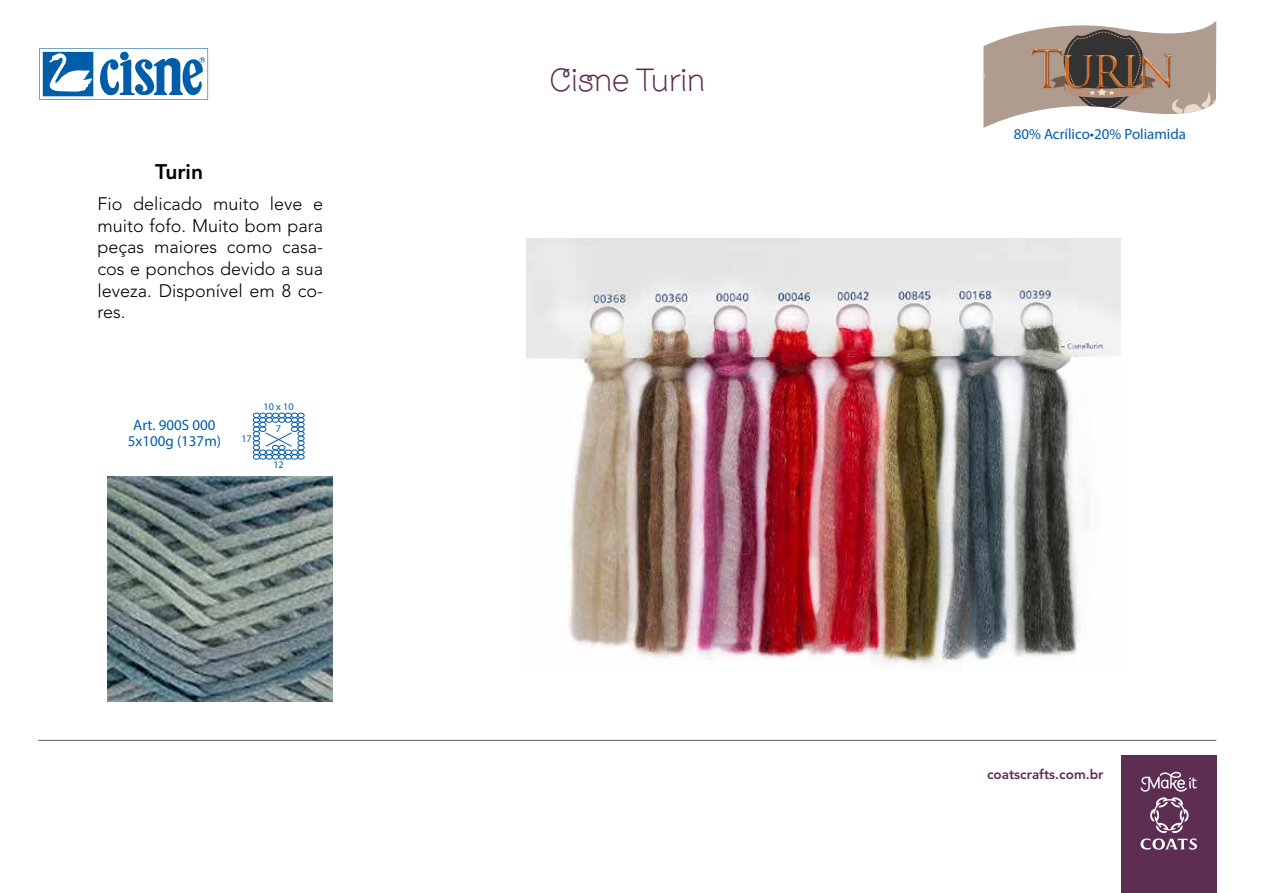
<style>
.page{position:relative;width:1263px;height:893px;background:#fff}
.page>*{position:absolute;margin:0;border:0;box-sizing:border-box;transform-origin:0 0}
.t1{font:300 32.7px "Brownstone Sans";color:#5d2d52}
.t2{font:800 21px "Avenir LT Std";color:#000}
.t3{font:300 18px/21.6px "Avenir LT Std";color:#000;text-align:justify}
.t4{font:15px/16.5px "Myriad Pro";color:#005daa;text-align:center}
.t5{font:800 13.5px "Avenir LT Std";color:#5d2d52}
.t6{font:10.2px/22.2px "Myriad Pro";color:#005daa;text-align:center}
</style>
<div class="page">
<div style="left:1121px;top:756px;width:95px;height:137px;background:#5d2d52"></div>
<svg style="left:1140px;top:772px;width:57px;height:78px"></svg>
<hr style="left:38px;top:740px;width:1178px;height:1px;background:#5d6162">
<svg style="left:39px;top:48px;width:169px;height:52px"></svg>
<img style="left:107px;top:476px;width:225px;height:225px">
<svg style="left:983px;top:21px;width:233px;height:107px"></svg>
<img style="left:1021px;top:21px;width:163px;height:100px">
<div style="left:297px;top:413px;width:8px;height:5px;border:1px solid #005daa;border-radius:50%"></div>
<div style="left:297px;top:417px;width:8px;height:6px;border:1px solid #005daa;border-radius:50%"></div>
<div style="left:297px;top:422px;width:8px;height:5px;border:1px solid #005daa;border-radius:50%"></div>
<div style="left:297px;top:426px;width:8px;height:6px;border:1px solid #005daa;border-radius:50%"></div>
<div style="left:297px;top:431px;width:8px;height:6px;border:1px solid #005daa;border-radius:50%"></div>
<div style="left:297px;top:436px;width:8px;height:5px;border:1px solid #005daa;border-radius:50%"></div>
<div style="left:297px;top:440px;width:8px;height:6px;border:1px solid #005daa;border-radius:50%"></div>
<div style="left:297px;top:445px;width:8px;height:5px;border:1px solid #005daa;border-radius:50%"></div>
<div style="left:297px;top:450px;width:8px;height:5px;border:1px solid #005daa;border-radius:50%"></div>
<div style="left:253px;top:454px;width:7px;height:6px;border:1px solid #005daa;border-radius:50%"></div>
<div style="left:259px;top:454px;width:7px;height:6px;border:1px solid #005daa;border-radius:50%"></div>
<div style="left:266px;top:454px;width:7px;height:6px;border:1px solid #005daa;border-radius:50%"></div>
<div style="left:272px;top:454px;width:7px;height:6px;border:1px solid #005daa;border-radius:50%"></div>
<div style="left:278px;top:454px;width:7px;height:6px;border:1px solid #005daa;border-radius:50%"></div>
<div style="left:285px;top:454px;width:7px;height:6px;border:1px solid #005daa;border-radius:50%"></div>
<div style="left:291px;top:454px;width:7px;height:6px;border:1px solid #005daa;border-radius:50%"></div>
<div style="left:297px;top:454px;width:8px;height:6px;border:1px solid #005daa;border-radius:50%"></div>
<svg style="left:253px;top:413px;width:45px;height:42px"></svg>
<img style="left:527px;top:238px;width:593px;height:430px">
<p class="t2" style="left:155px;top:160px;width:49px">Turin</p>
<p class="t3" style="left:98px;top:193px;width:227px">Fio delicado muito leve e muito fofo. Muito bom para peças maiores como casa&shy;cos e ponchos devido a sua leveza. Disponível em 8 co&shy;res.</p>
<p class="t4" style="left:128px;top:416px;width:95px">Art. 900S 000<br>5x100g (137m)</p>
<p class="t6" style="left:241px;top:428px;width:12px">17</p>
<p class="t6" style="left:264px;top:395px;width:31px">10 x 10<br>7</p>
<p class="t6" style="left:273px;top:453px;width:12px">12</p>
<h1 class="t1" style="left:549px;top:60px;width:157px">Cisne Turin</h1>
<p class="t4" style="left:1014px;top:126px;width:174px">80% Acrílico•20% Poliamida</p>
<p class="t5" style="left:987px;top:766px;width:118px">coatscrafts.com.br</p>
</div>
